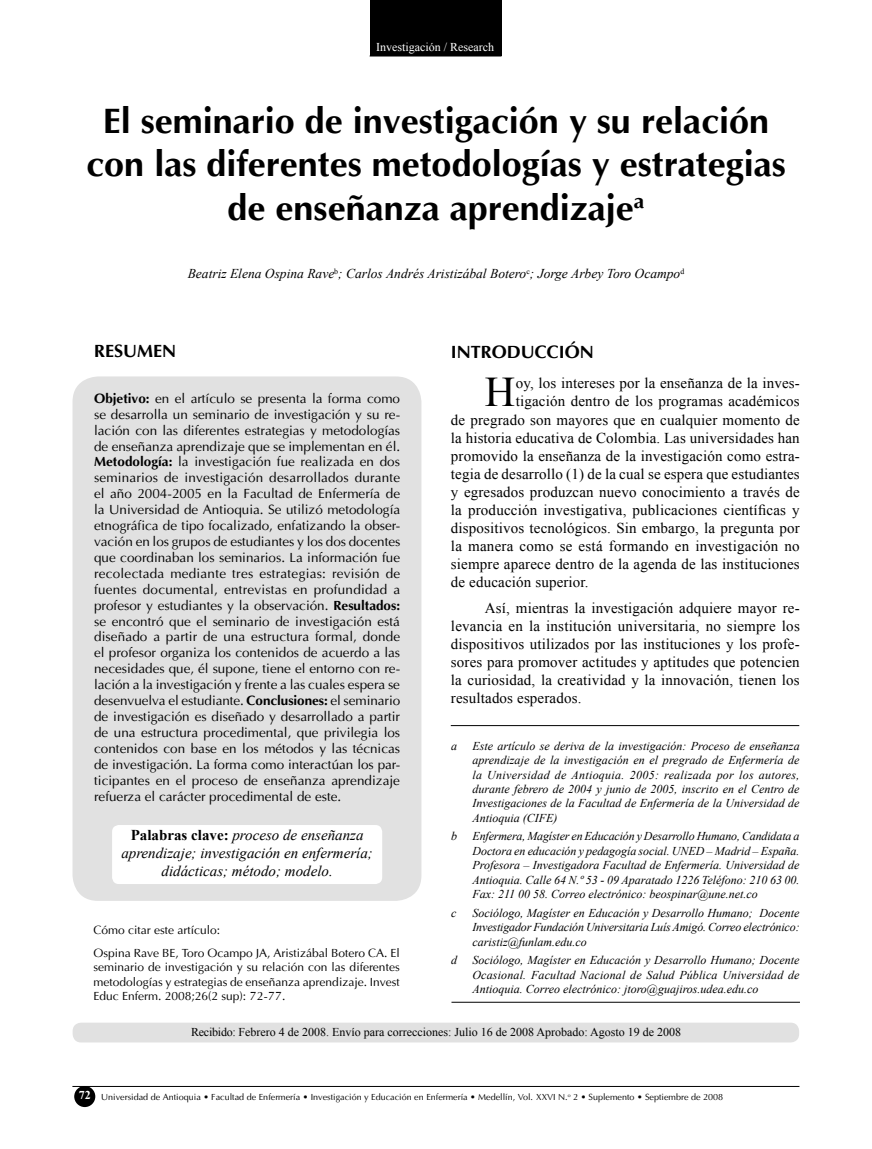
<style>
.page{position:relative;width:872px;height:1149px;background:#fff}
.page>*{position:absolute;margin:0;border:0;box-sizing:border-box;transform-origin:0 0}
.t1{font:42.15px "Times New Roman";color:#000}
.t2{font:700 36px/43.2px "Ottawa";color:#000;text-align:center}
.t3{font:700 18px "Ottawa";color:#000}
.t4{font:15px/18px "Times New Roman";letter-spacing:.01em;color:#000;text-align:justify}
.t5{font:italic 15px/18px "Times New Roman";color:#000;text-align:center}
.t6{font:13.5px/15.9px "Ottawa Plain";color:#000;text-align:justify}
.t7{font:italic 13.5px "Times New Roman";color:#000}
.t8{font:italic 12px/14.4px "Times New Roman";color:#000;text-align:justify}
.t9{font:12px/14.4px "Ottawa Plain";color:#000}
.t10{font:12px "Times New Roman";color:#000}
.t11{font:12px "Times New Roman";color:#fff}
.t12{font:9px "Ottawa Plain";color:#000}
.s1{font-family:"Ottawa";font-weight:700}
.s2{font-weight:700;font-style:normal}
.s3{font-family:"Times New Roman";font-weight:700;font-size:12px;color:#fff}
</style>
<div class="page">
<hr style="left:72px;top:1085px;width:727px;height:1px;background:#000">
<div style="left:74px;top:1085px;width:21px;height:21px;background:#000;border-radius:50%"></div>
<div style="left:369px;top:0;width:132px;height:56px;background:#000"></div>
<hr style="left:369px;top:56px;width:132px;height:1px;background:#000">
<div style="left:72px;top:376px;width:349px;height:524px;background:#e1e1e1"></div>
<hr style="left:451px;top:725px;width:348px;height:1px;background:#000">
<svg style="left:112px;top:824px;width:270px;height:59px"></svg>
<hr style="left:451px;top:1001px;width:349px;height:1px;background:#000">
<div style="left:73px;top:1022px;width:726px;height:20px;background:#e1e1e1"></div>
<p class="t11" style="left:376px;top:39px;width:119px">Investigación / Research</p>
<h2 class="t2" style="left:86px;top:99px;width:701px">El seminario de investigación y su relación con las diferentes metodologías y estrategias de enseñanza aprendizaje<sup>a</sup></h2>
<p class="t7" style="left:188px;top:264px;width:498px">Beatriz Elena Ospina Rave<sup>b</sup>; Carlos Andrés Aristizábal Botero<sup>c</sup>; Jorge Arbey Toro Ocampo<sup>d</sup></p>
<h3 class="t3" style="left:94px;top:339px;width:83px">RESUMEN</h3>
<p class="t6" style="left:94px;top:390px;width:308px"><span class="s1">Objetivo:</span> en el artículo se presenta la forma como se desarrolla un seminario de investigación y su re&shy;lación con las diferentes estrategias y metodologías de enseñanza aprendizaje que se implementan en él.<br><span class="s1">Metodología:</span> la investigación fue realizada en dos seminarios de investigación desarrollados durante el año 2004-2005 en la Facultad de Enfermería de la Universidad de Antioquia. Se utilizó metodología etnográfica de tipo focalizado, enfatizando la obser&shy;vación en los grupos de estudiantes y los dos docentes que coordinaban los seminarios. La información fue recolectada mediante tres estrategias: revisión de fuentes documental, entrevistas en profundidad a profesor y estudiantes y la observación. <span class="s1">Resultados: </span>se encontró que el seminario de investigación está diseñado a partir de una estructura formal, donde el profesor organiza los contenidos de acuerdo a las necesidades que, él supone, tiene el entorno con re&shy;lación a la investigación y frente a las cuales espera se desenvuelva el estudiante. <span class="s1">Conclusiones:</span> el seminario de investigación es diseñado y desarrollado a partir de una estructura procedimental, que privilegia los contenidos con base en los métodos y las técnicas de investigación. La forma como interactúan los par&shy;ticipantes en el proceso de enseñanza aprendizaje refuerza el carácter procedimental de este.</p>
<p class="t5" style="left:121px;top:825px;width:253px"><span class="s2">Palabras clave:</span> proceso de enseñanza aprendizaje; investigación en enfermería; didácticas; método; modelo.</p>
<p class="t9" style="left:93px;top:918px;width:308px;line-height:23px">Cómo citar este artículo:<br>Ospina Rave BE, Toro Ocampo JA, Aristizábal Botero CA. El</p>
<p class="t9" style="left:93px;top:959px;width:308px;text-align:justify">seminario de investigación y su relación con las diferentes metodologías y estrategias de enseñanza aprendizaje. Invest Educ Enferm. 2008;26(2 sup): 72-77.</p>
<h3 class="t3" style="left:451px;top:340px;width:144px">INTRODUCCIÓN</h3>
<h1 class="t1" style="left:485px;top:364px;width:32px">H</h1>
<p class="t4" style="left:516px;top:374px;width:285px">oy, los intereses por la enseñanza de la inves-</p>
<p class="t4" style="left:516px;top:392px;width:285px">tigación dentro de los programas académicos</p>
<p class="t4" style="left:451px;top:410px;width:350px">de pregrado son mayores que en cualquier momento de</p>
<p class="t4" style="left:451px;top:428px;width:350px">la historia educativa de Colombia. Las universidades han</p>
<p class="t4" style="left:451px;top:446px;width:350px">promovido la enseñanza de la investigación como estra-</p>
<p class="t4" style="left:451px;top:464px;width:350px">tegia de desarrollo (1) de la cual se espera que estudiantes</p>
<p class="t4" style="left:451px;top:482px;width:350px">y egresados produzcan nuevo conocimiento a través de</p>
<p class="t4" style="left:451px;top:500px;width:350px">la producción investigativa, publicaciones científicas y</p>
<p class="t4" style="left:451px;top:518px;width:350px">dispositivos tecnológicos. Sin embargo, la pregunta por</p>
<p class="t4" style="left:451px;top:536px;width:350px">la manera como se está formando en investigación no</p>
<p class="t4" style="left:451px;top:554px;width:350px">siempre aparece dentro de la agenda de las instituciones</p>
<p class="t4" style="left:451px;top:572px;width:139px">de educación superior.</p>
<p class="t4" style="left:451px;top:598px;width:350px;text-indent:34px">Así, mientras la investigación adquiere mayor re&shy;levancia en la institución universitaria, no siempre los dispositivos utilizados por las instituciones y los profe&shy;sores para promover actitudes y aptitudes que potencien la curiosidad, la creatividad y la innovación, tienen los resultados esperados.</p>
<p class="t8" style="left:451px;top:738px;width:7px">a</p>
<p class="t8" style="left:472px;top:738px;width:329px">Este artículo se deriva de la investigación: Proceso de enseñanza aprendizaje de la investigación en el pregrado de Enfermería de la Universidad de Antioquia. 2005: realizada por los autores, durante febrero de 2004 y junio de 2005, inscrito en el Centro de Investigaciones de la Facultad de Enfermería de la Universidad de Antioquia (CIFE)</p>
<p class="t8" style="left:451px;top:828px;width:7px">b</p>
<p class="t8" style="left:472px;top:828px;width:329px">Enfermera, Magíster en Educación y Desarrollo Humano, Candidata a Doctora en educación y pedagogía social. UNED – Madrid – España.<br>Profesora – Investigadora Facultad de Enfermería. Universidad de Antioquia. Calle 64 N.º 53 - 09 Aparatado 1226 Teléfono: 210 63 00.<br>Fax: 211 00 58. Correo electrónico: beospinar@une.net.co</p>
<p class="t8" style="left:451px;top:904px;width:7px">c</p>
<p class="t8" style="left:472px;top:904px;width:329px">Sociólogo, Magíster en Educación y Desarrollo Humano; Docente Investigador Fundación Universitaria Luís Amigó. Correo electrónico: caristiz@funlam.edu.co</p>
<p class="t8" style="left:451px;top:952px;width:7px">d</p>
<p class="t8" style="left:472px;top:952px;width:329px">Sociólogo, Magíster en Educación y Desarrollo Humano; Docente Ocasional. Facultad Nacional de Salud Pública Universidad de Antioquia. Correo electrónico: jtoro@guajiros.udea.edu.co</p>
<p class="t10" style="left:191px;top:1023px;width:491px">Recibido: Febrero 4 de 2008. Envío para correcciones: Julio 16 de 2008 Aprobado: Agosto 19 de 2008</p>
<p class="t12" style="left:79px;top:1091px;width:646px"><span class="s3">72</span> Universidad de Antioquia • Facultad de Enfermería • Investigación y Educación en Enfermería • Medellín, Vol. XXVI N.<sup>o</sup> 2 • Suplemento • Septiembre de 2008</p>
</div>
